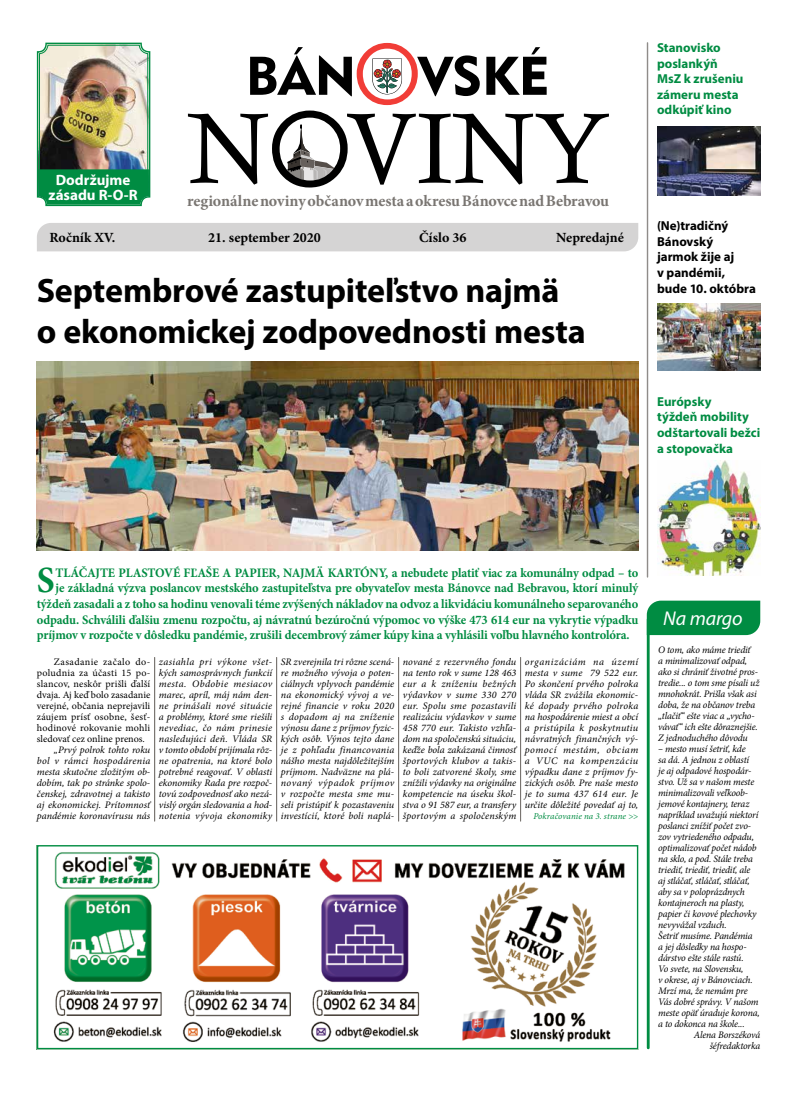
<style>
.page{position:relative;width:800px;height:1106px;background:#fff}
.page>*{position:absolute;margin:0;border:0;box-sizing:border-box;transform-origin:0 0}
.t1{font:700 37px "Minion Pro";color:#008c42;scale:.96 1}
.t2{font:700 34px/40.8px "Myriad Pro";letter-spacing:-.01em;color:#000}
.t3{font:italic 20px "Myriad Pro";letter-spacing:-.01em;color:#fff}
.t4{font:700 16px "Minion Pro";letter-spacing:-.005em;color:#797571}
.t5{font:700 15px/15px "Myriad Pro";color:#fff;text-align:center}
.t6{font:700 14px "Minion Pro";color:#000}
.t7{font:700 13px "Minion Pro";letter-spacing:-.01em;color:#008c42;scale:.96 1}
.t8{font:700 13px/15.6px "Myriad Pro";color:#008c42}
.t9{font:700 13px/15.6px "Myriad Pro";color:#000}
.t10{font:italic 10px/11px "Minion Pro";letter-spacing:-.015em;color:#000;text-align:justify}
.t11{font:10px/11px "Minion Pro";letter-spacing:.005em;color:#000;text-align:justify}
.t12{font:italic 9px "Minion Pro";letter-spacing:.01em;color:#008c42}
.s1{font-stretch:condensed}
</style>
<div class="page">
<svg style="left:188px;top:111px;width:420px;height:76px"></svg>
<svg style="left:250px;top:43px;width:296px;height:62px"></svg>
<div style="left:37px;top:223px;width:601px;height:28px;background:#d5d4d4"></div>
<hr style="left:646px;top:43px;width:2px;height:534px;background:#8f8c89">
<div style="left:646px;top:600px;width:114px;height:35px;background:#008c42"></div>
<hr style="left:646px;top:619px;width:3px;height:428px;background:#008c42">
<img style="left:36px;top:42px;width:115px;height:165px">
<img style="left:657px;top:303px;width:103px;height:67px">
<img style="left:657px;top:460px;width:103px;height:115px">
<img style="left:53px;top:852px;width:572px;height:190px">
<div style="left:37px;top:845px;width:601px;height:204px;border:1px solid #008c42"></div>
<img style="left:37px;top:361px;width:601px;height:189px">
<hr style="left:154px;top:657px;width:1px;height:164px;background:#797571">
<hr style="left:276px;top:657px;width:1px;height:164px;background:#797571">
<hr style="left:398px;top:657px;width:1px;height:164px;background:#797571">
<hr style="left:520px;top:657px;width:1px;height:164px;background:#797571">
<img style="left:657px;top:126px;width:103px;height:69px">
<h3 class="t5" style="left:49px;top:172px;width:91px">Dodržujme zásadu R-O-R</h3>
<h3 class="t4" style="left:187px;top:190px;width:423px">regionálne noviny občanov mesta a okresu Bánovce nad Bebravou</h3>
<h3 class="t6" style="left:49px;top:228px;width:67px">Ročník XV.</h3>
<h3 class="t6" style="left:208px;top:228px;width:114px">21. september 2020</h3>
<h3 class="t6" style="left:419px;top:228px;width:49px">Číslo 36</h3>
<h3 class="t6" style="left:556px;top:228px;width:69px">Nepredajné</h3>
<h2 class="t2" style="left:37px;top:269px;width:550px">Septembrové zastupiteľstvo najmä o ekonomickej zodpovednosti mesta</h2>
<h3 class="t8" style="left:657px;top:39px;width:88px">Stanovisko poslankýň<br>MsZ k zrušeniu zámeru mesta odkúpiť kino</h3>
<h3 class="t9" style="left:657px;top:217px;width:100px">(Ne)tradičný<br>Bánovský jarmok žije aj<br>v pandémii, bude 10. októbra</h3>
<h3 class="t8" style="left:657px;top:393px;width:105px">Európsky<br>týždeň mobility odštartovali bežci a stopovačka</h3>
<h1 class="t1" style="left:37px;top:554px;width:20px">S</h1>
<h3 class="t7" style="left:56px;top:563px;width:608px">TLÁČAJTE PLASTOVÉ FĽAŠE A PAPIER, NAJMÄ KARTÓNY, a nebudete platiť viac za komunálny odpad – to</h3>
<h3 class="t7" style="left:56px;top:579px;width:608px">je základná výzva poslancov mestského zastupiteľstva pre obyvateľov mesta Bánovce nad Bebravou, ktorí minulý</h3>
<h3 class="t7" style="left:37px;top:594px;width:627px">týždeň zasadali a z toho sa hodinu venovali téme zvýšených nákladov na odvoz a likvidáciu komunálneho separovaného</h3>
<h3 class="t7" style="left:37px;top:610px;width:627px">odpadu. Schválili ďalšiu zmenu rozpočtu, aj návratnú bezúročnú výpomoc vo výške 473 614 eur na vykrytie výpadku</h3>
<h3 class="t7" style="left:37px;top:626px;width:619px">príjmov v rozpočte v dôsledku pandémie, zrušili decembrový zámer kúpy kina a vyhlásili voľbu hlavného kontrolóra<span class="s1">.</span></h3>
<p class="t11" style="left:37px;top:656px;width:115px;text-indent:17px">Zasadanie začalo do&shy;poludnia za účasti 15 po&shy;slancov, neskôr prišli ďalší dvaja. Aj keď bolo zasadanie verejné, občania neprejavili záujem prísť osobne, šesť&shy;hodinové rokovanie mohli sledovať cez online prenos.</p>
<p class="t10" style="left:37px;top:744px;width:115px;text-indent:17px">„Prvý polrok tohto roku bol v rámci hospodárenia mesta skutočne zložitým ob&shy;dobím, tak po stránke spolo&shy;čenskej, zdravotnej a takisto aj ekonomickej. Prítomnosť pandémie koronavírusu nás</p>
<p class="t10" style="left:159px;top:656px;width:115px">zasiahla pri výkone všet&shy;kých samosprávnych funkcií mesta. Obdobie mesiacov marec, apríl, máj nám den&shy;ne prinášali nové situácie a problémy, ktoré sme riešili nevediac, čo nám prinesie nasledujúci deň. Vláda SR v tomto období prijímala rôz&shy;ne opatrenia, na ktoré bolo potrebné reagovať. V oblasti ekonomiky Rada pre rozpoč&shy;tovú zodpovednosť ako nezá&shy;vislý orgán sledovania a hod&shy;notenia vývoja ekonomiky</p>
<p class="t10" style="left:281px;top:656px;width:115px">SR zverejnila tri rôzne scená&shy;re možného vývoja o poten&shy;ciálnych vplyvoch pandémie na ekonomický vývoj a ve&shy;rejné financie v roku 2020 s dopadom aj na zníženie výnosu dane z príjmov fyzic&shy;kých osôb. Výnos tejto dane je z pohľadu financovania nášho mesta najdôležitejším príjmom. Nadväzne na plá&shy;novaný výpadok príjmov v rozpočte mesta sme mu&shy;seli pristúpiť k pozastaveniu investícií, ktoré boli naplá-</p>
<p class="t10" style="left:403px;top:656px;width:115px">nované z rezervného fondu na tento rok v sume 128 463 eur a k zníženiu bežných výdavkov v sume 330 270 eur. Spolu sme pozastavili realizáciu výdavkov v sume 458 770 eur. Takisto vzhľa&shy;dom na spoločenskú situáciu, keďže bola zakázaná činnosť športových klubov a takis&shy;to boli zatvorené školy, sme znížili výdavky na originálne kompetencie na úseku škol&shy;stva o 91 587 eur, a transfery športovým a spoločenským</p>
<p class="t10" style="left:524px;top:656px;width:115px">organizáciám na území mesta v sume 79 522 eur.<br>Po skončení prvého polroka vláda SR zvážila ekonomic&shy;ké dopady prvého polroka na hospodárenie miest a obcí a pristúpila k poskytnutiu návratných finančných vý&shy;pomocí mestám, obciam a VUC na kompenzáciu výpadku dane z príjmov fy&shy;zických osôb. Pre naše mesto je to suma 437 614 eur. Je určite dôležité povedať aj to,</p>
<p class="t12" style="left:533px;top:810px;width:106px">Pokračovanie na 3. strane &gt;&gt;</p>
<h3 class="t3" style="left:663px;top:606px;width:81px">Na margo</h3>
<p class="t10" style="left:658px;top:644px;width:103px;text-align:left">O tom, ako máme triediť<br>a minimalizovať odpad, ako si chrániť životné pros&shy;tredie... o tom sme písali už mnohokrát. Prišla však asi doba, že na občanov treba „tlačiť“ ešte viac a „vycho&shy;vávať“ ich ešte dôraznejšie.<br>Z jednoduchého dôvodu</p>
<p class="t10" style="left:658px;top:743px;width:103px;text-align:left">– mesto musí šetriť, kde<br>sa dá. A jednou z oblastí<br>je aj odpadové hospodár&shy;stvo. Už sa v našom meste minimalizovali veľkoob&shy;jemové kontajnery, teraz napríklad uvažujú niektorí poslanci znížiť počet zvo&shy;zov vytriedeného odpadu, optimalizovať počet nádob na sklo, a pod. Stále treba triediť, triediť, triediť, ale aj stláčať, stláčať, stláčať, aby sa v poloprázdnych kontajneroch na plasty, papier či kovové plechovky nevyvážal vzduch.<br>Šetriť musíme. Pandémia<br>a jej dôsledky na hospo&shy;dárstvo ešte stále rastú.<br>Vo svete, na Slovensku,<br>v okrese, aj v Bánovciach.<br>Mrzí ma, že nemám pre<br>Vás dobré správy. V našom meste opäť úraduje korona, a to dokonca na škole...</p>
<p class="t10" style="left:693px;top:1029px;width:68px;text-align:right">Alena Borszéková šéfredaktorka</p>
</div>
